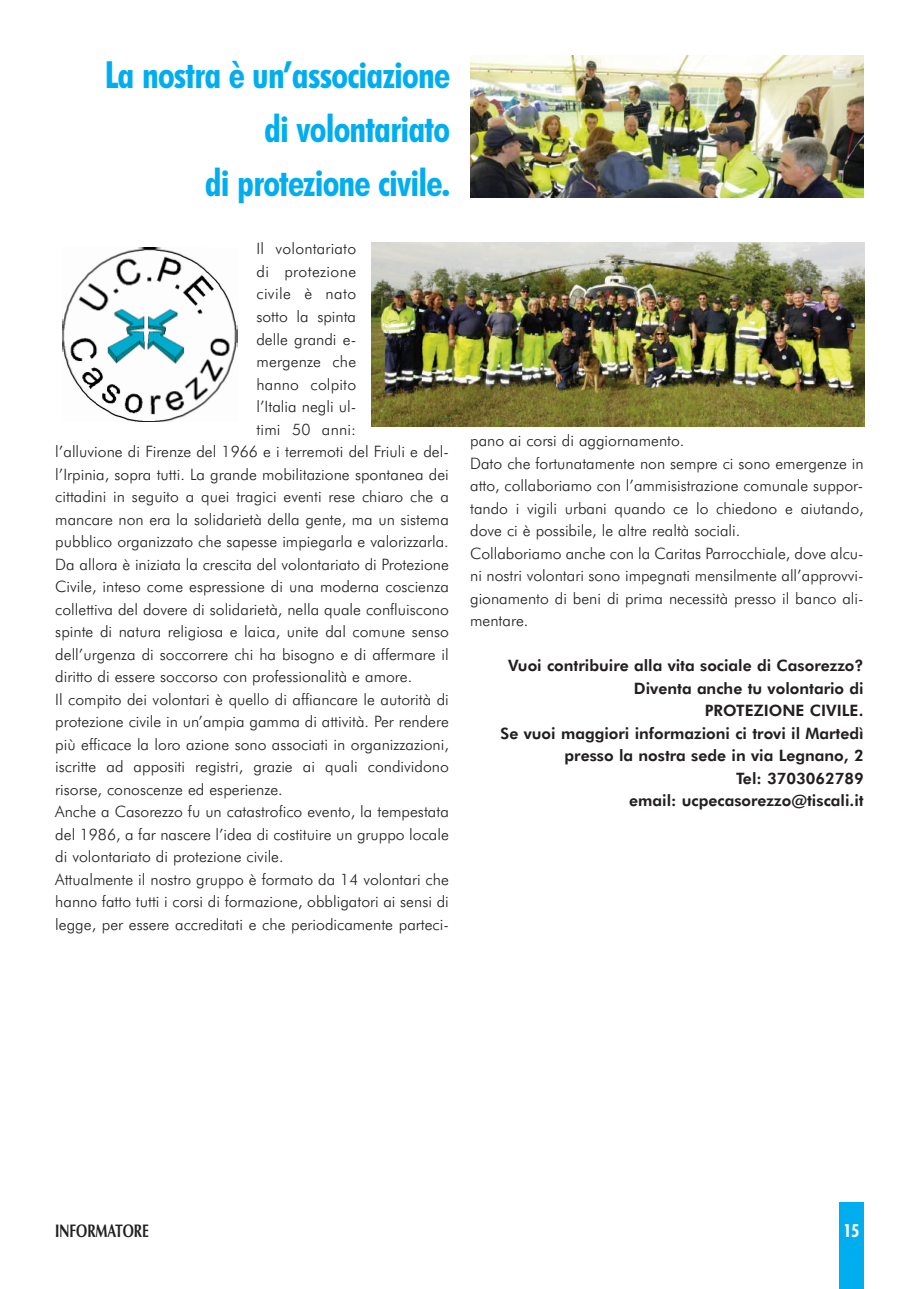
<style>
.page{position:relative;width:919px;height:1289px;background:#fff}
.page>*{position:absolute;margin:0;border:0;box-sizing:border-box;transform-origin:0 0}
.t1{font:700 condensed 37.5px/54px "Futura BT";letter-spacing:-.02em;color:#00aeef;text-align:right}
.t2{font:700 18.15px "Zapf Humanist 601 BT";color:#231f20;scale:.74 1}
.t3{font:700 condensed 18px "Futura BT";color:#fff}
.t4{font:300 15.75px/22.5px "Futura BT";color:#231f20}
.t5{font:800 15.75px/22.5px "Futura BT";color:#231f20;text-align:right}
.t6{font:300 15.75px "Futura BT";letter-spacing:.025em;color:#231f20}
</style>
<div class="page">
<div style="left:839px;top:1201px;width:24px;height:87px;background:#00aeef"></div>
<img style="left:470px;top:55px;width:393px;height:143px">
<img style="left:62px;top:247px;width:175px;height:175px">
<img style="left:371px;top:242px;width:493px;height:185px">
<h1 class="t1" style="left:105px;top:48px;width:346px">La nostra è un’associazione di volontariato<br>di protezione civile.</h1>
<p class="t4" style="left:256px;top:238px;width:101px">Il volontariato</p>
<p class="t6" style="left:256px;top:262px;width:101px">di protezione</p>
<p class="t6" style="left:256px;top:285px;width:101px">civile è nato</p>
<p class="t4" style="left:256px;top:305px;width:101px">sotto la spinta</p>
<p class="t4" style="left:256px;top:328px;width:101px">delle grandi e-</p>
<p class="t4" style="left:256px;top:350px;width:101px">mergenze che</p>
<p class="t4" style="left:256px;top:373px;width:101px">hanno colpito</p>
<p class="t4" style="left:256px;top:395px;width:101px">l’Italia negli ul-</p>
<p class="t4" style="left:256px;top:418px;width:101px">timi 50 anni:</p>
<p class="t4" style="left:55px;top:440px;width:395px">l’alluvione di Firenze del 1966 e i terremoti del Friuli e del-</p>
<p class="t4" style="left:55px;top:463px;width:395px">l’Irpinia, sopra tutti. La grande mobilitazione spontanea dei</p>
<p class="t4" style="left:55px;top:485px;width:395px">cittadini in seguito a quei tragici eventi rese chiaro che a</p>
<p class="t4" style="left:55px;top:508px;width:395px">mancare non era la solidarietà della gente, ma un sistema</p>
<p class="t4" style="left:55px;top:530px;width:395px">pubblico organizzato che sapesse impiegarla e valorizzarla.</p>
<p class="t4" style="left:55px;top:553px;width:395px">Da allora è iniziata la crescita del volontariato di Protezione</p>
<p class="t4" style="left:55px;top:575px;width:395px">Civile, inteso come espressione di una moderna coscienza</p>
<p class="t4" style="left:55px;top:598px;width:395px">collettiva del dovere di solidarietà, nella quale confluiscono</p>
<p class="t4" style="left:55px;top:620px;width:395px">spinte di natura religiosa e laica, unite dal comune senso</p>
<p class="t4" style="left:55px;top:643px;width:395px">dell’urgenza di soccorrere chi ha bisogno e di affermare il</p>
<p class="t4" style="left:55px;top:665px;width:358px">diritto di essere soccorso con professionalità e amore.</p>
<p class="t4" style="left:55px;top:688px;width:395px">Il compito dei volontari è quello di affiancare le autorità di</p>
<p class="t4" style="left:55px;top:710px;width:395px">protezione civile in un’ampia gamma di attività. Per rendere</p>
<p class="t4" style="left:55px;top:733px;width:395px">più efficace la loro azione sono associati in organizzazioni,</p>
<p class="t4" style="left:55px;top:755px;width:395px">iscritte ad appositi registri, grazie ai quali condividono</p>
<p class="t4" style="left:55px;top:778px;width:229px">risorse, conoscenze ed esperienze.</p>
<p class="t4" style="left:55px;top:800px;width:395px">Anche a Casorezzo fu un catastrofico evento, la tempestata</p>
<p class="t4" style="left:55px;top:823px;width:395px">del 1986, a far nascere l’idea di costituire un gruppo locale</p>
<p class="t4" style="left:55px;top:845px;width:230px">di volontariato di protezione civile.</p>
<p class="t4" style="left:55px;top:868px;width:395px">Attualmente il nostro gruppo è formato da 14 volontari che</p>
<p class="t4" style="left:55px;top:890px;width:395px">hanno fatto tutti i corsi di formazione, obbligatori ai sensi di</p>
<p class="t4" style="left:55px;top:913px;width:395px">legge, per essere accreditati e che periodicamente parteci-</p>
<p class="t4" style="left:470px;top:429px;width:395px">pano ai corsi di aggiornamento.<br>Dato che fortunatamente non sempre ci sono emergenze in atto, collaboriamo con l’ammisistrazione comunale suppor&shy;tando i vigili urbani quando ce lo chiedono e aiutando, dove ci è possibile, le altre realtà sociali.<br>Collaboriamo anche con la Caritas Parrocchiale, dove alcu&shy;ni nostri volontari sono impegnati mensilmente all’approvvi&shy;gionamento di beni di prima necessità presso il banco ali&shy;mentare.</p>
<p class="t5" style="left:500px;top:654px;width:364px">Vuoi contribuire alla vita sociale di Casorezzo?<br>Diventa anche tu volontario di<br>PROTEZIONE CIVILE.<br>Se vuoi maggiori informazioni ci trovi il Martedì presso la nostra sede in via Legnano, 2<br>Tel: 3703062789<br>email: ucpecasorezzo@tiscali.it</p>
<p class="t2" style="left:55px;top:1220px;width:128px">INFORMATORE</p>
<p class="t3" style="left:843px;top:1220px;width:17px">15</p>
</div>
